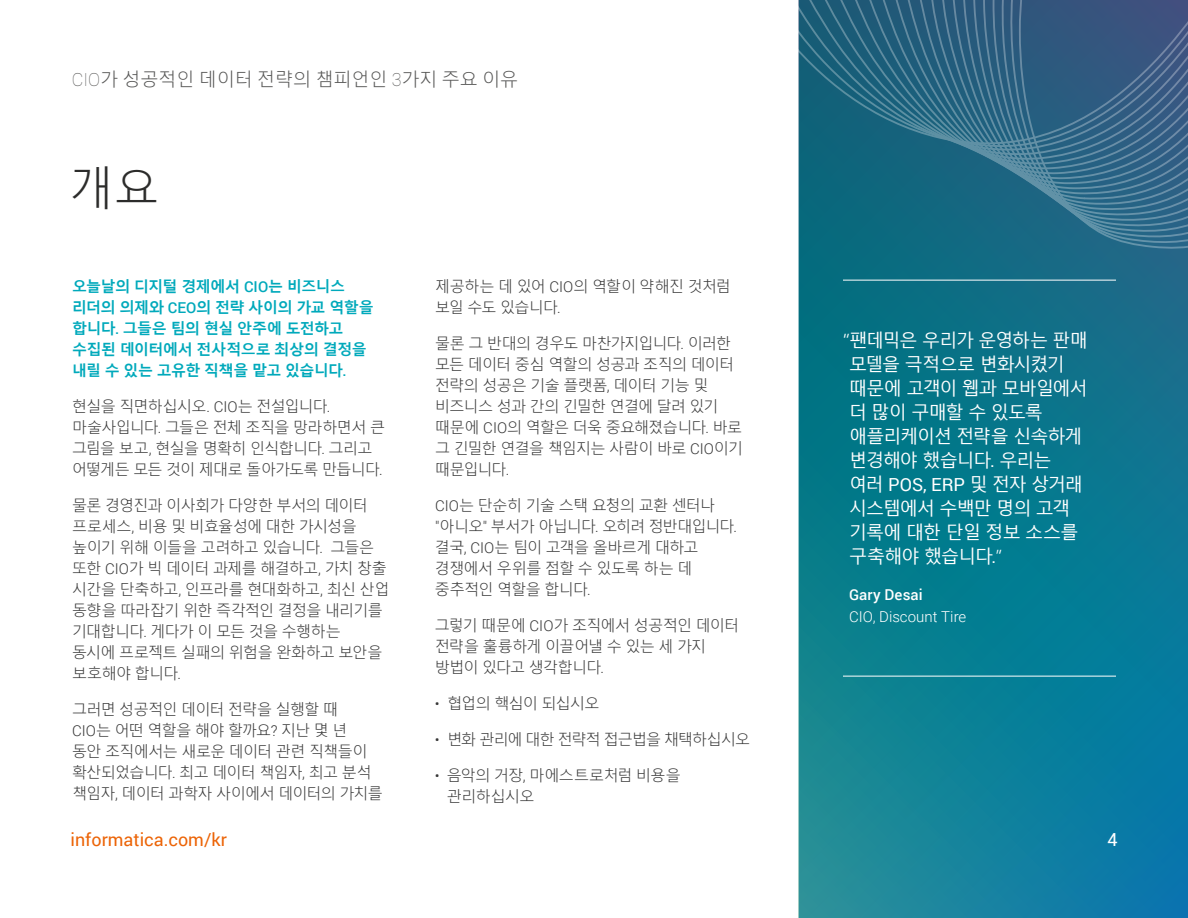
<style>
.page{position:relative;width:1188px;height:918px;background:#fff}
.page>*{position:absolute;margin:0;border:0;box-sizing:border-box;transform-origin:0 0}
.t1{font:300 45px "Malgun Gothic";color:#2c2c2b}
.t2{font:18px/24px "Malgun Gothic";letter-spacing:-.055em;color:#fff}
.t3{font:300 18px "Malgun Gothic";color:#575756}
.t4{font:18px "Roboto";color:#ec6407}
.t5{font:18px "Roboto";color:#fff}
.t6{font:300 15px/21px "Malgun Gothic";letter-spacing:-.045em;color:#373737}
.t7{font:700 15px/21px "Malgun Gothic";letter-spacing:-.035em;color:#00a9bb}
.t8{font:300 15px "Roboto";color:#fff}
.t9{font:500 15px "Roboto";letter-spacing:.01em;color:#fff}
.s1{font-family:"Roboto";font-weight:100}
.s2{font-family:"Roboto";font-weight:500}
.s3{font-family:"Roboto"}
</style>
<div class="page">
<svg style="left:799px;top:249px;width:389px;height:669px;background:#0b7a91"></svg>
<svg style="left:798px;top:175px;width:17px;height:74px"></svg>
<svg style="left:798px;top:0;width:4px;height:175px"></svg>
<svg style="left:802px;top:0;width:10px;height:180px;background:#156279"></svg>
<svg style="left:815px;top:0;width:373px;height:249px;background:#2b6684"></svg>
<hr style="left:843px;top:280px;width:273px;height:1px;background:#fff">
<hr style="left:843px;top:676px;width:273px;height:1px;background:#fff">
<p class="t3" style="left:72px;top:69px;width:448px"><span class="s1">CIO</span>가 성공적인 데이터 전략의 챔피언인 <span class="s1">3</span>가지 주요 이유</p>
<h1 class="t1" style="left:69px;top:162px;width:91px">개요</h1>
<p class="t7" style="left:72px;top:276px;width:303px">오늘날의 디지털 경제에서 <span class="s2">CIO</span>는 비즈니스 리더의 의제와 <span class="s2">CEO</span>의 전략 사이의 가교 역할을 합니다<span class="s2">.</span> 그들은 팀의 현실 안주에 도전하고 수집된 데이터에서 전사적으로 최상의 결정을 내릴 수 있는 고유한 직책을 맡고 있습니다<span class="s2">.</span></p>
<p class="t6" style="left:72px;top:396px;width:314px">현실을 직면하십시오<span class="s3">. CIO</span>는 전설입니다<span class="s3">. </span>마술사입니다<span class="s3">.</span> 그들은 전체 조직을 망라하면서 큰 그림을 보고<span class="s3">,</span> 현실을 명확히 인식합니다<span class="s3">.</span> 그리고 어떻게든 모든 것이 제대로 돌아가도록 만듭니다<span class="s3">.</span></p>
<p class="t6" style="left:72px;top:495px;width:319px">물론 경영진과 이사회가 다양한 부서의 데이터 프로세스<span class="s3">,</span> 비용 및 비효율성에 대한 가시성을 높이기 위해 이들을 고려하고 있습니다<span class="s3">.</span> 그들은 또한 <span class="s3">CIO</span>가 빅 데이터 과제를 해결하고<span class="s3">,</span> 가치 창출 시간을 단축하고<span class="s3">,</span> 인프라를 현대화하고<span class="s3">,</span> 최신 산업 동향을 따라잡기 위한 즉각적인 결정을 내리기를 기대합니다<span class="s3">.</span> 게다가 이 모든 것을 수행하는<br>동시에 프로젝트 실패의 위험을 완화하고 보안을 보호해야 합니다<span class="s3">.</span></p>
<p class="t6" style="left:72px;top:699px;width:312px">그러면 성공적인 데이터 전략을 실행할 때<br><span class="s3">CIO</span>는 어떤 역할을 해야 할까요<span class="s3">?</span> 지난 몇 년<br>동안 조직에서는 새로운 데이터 관련 직책들이 확산되었습니다<span class="s3">.</span> 최고 데이터 책임자<span class="s3">,</span> 최고 분석 책임자<span class="s3">,</span> 데이터 과학자 사이에서 데이터의 가치를</p>
<p class="t6" style="left:435px;top:276px;width:297px">제공하는 데 있어 <span class="s3">CIO</span>의 역할이 약해진 것처럼 보일 수도 있습니다<span class="s3">.</span></p>
<p class="t6" style="left:435px;top:333px;width:309px">물론 그 반대의 경우도 마찬가지입니다<span class="s3">.</span> 이러한 모든 데이터 중심 역할의 성공과 조직의 데이터 전략의 성공은 기술 플랫폼<span class="s3">,</span> 데이터 기능 및 비즈니스 성과 간의 긴밀한 연결에 달려 있기 때문에 <span class="s3">CIO</span>의 역할은 더욱 중요해졌습니다<span class="s3">.</span> 바로 그 긴밀한 연결을 책임지는 사람이 바로 <span class="s3">CIO</span>이기 때문입니다<span class="s3">.</span></p>
<p class="t6" style="left:435px;top:495px;width:304px"><span class="s3">CIO</span>는 단순히 기술 스택 요청의 교환 센터나 <span class="s3">"</span>아니오<span class="s3">"</span> 부서가 아닙니다<span class="s3">.</span> 오히려 정반대입니다<span class="s3">. </span>결국<span class="s3">, CIO</span>는 팀이 고객을 올바르게 대하고 경쟁에서 우위를 점할 수 있도록 하는 데 중추적인 역할을 합니다<span class="s3">.</span></p>
<p class="t6" style="left:435px;top:615px;width:306px">그렇기 때문에 <span class="s3">CIO</span>가 조직에서 성공적인 데이터 전략을 훌륭하게 이끌어낼 수 있는 세 가지 방법이 있다고 생각합니다<span class="s3">.</span></p>
<p class="t6" style="left:435px;top:693px;width:166px"><span class="s3">•</span> 협업의 핵심이 되십시오</p>
<p class="t6" style="left:435px;top:729px;width:317px"><span class="s3">•</span> 변화 관리에 대한 전략적 접근법을 채택하십시오</p>
<p class="t6" style="left:447px;top:765px;width:235px;text-indent:-12px"><span class="s3">•</span> 음악의 거장<span class="s3">,</span> 마에스트로처럼 비용을 관리하십시오</p>
<p class="t2" style="left:849px;top:329px;width:240px;text-indent:-6px">“팬데믹은 우리가 운영하는 판매 모델을 극적으로 변화시켰기 때문에 고객이 웹과 모바일에서 더 많이 구매할 수 있도록 애플리케이션 전략을 신속하게 변경해야 했습니다<span class="s3">.</span> 우리는 여러 <span class="s3">POS, ERP</span> 및 전자 상거래 시스템에서 수백만 명의 고객 기록에 대한 단일 정보 소스를 구축해야 했습니다<span class="s3">.</span>”</p>
<p class="t9" style="left:849px;top:584px;width:75px">Gary Desai</p>
<p class="t8" style="left:849px;top:606px;width:119px">CIO, Discount Tire</p>
<p class="t4" style="left:70px;top:827px;width:158px">informatica.com/kr</p>
<p class="t5" style="left:1107px;top:827px;width:12px">4</p>
</div>
